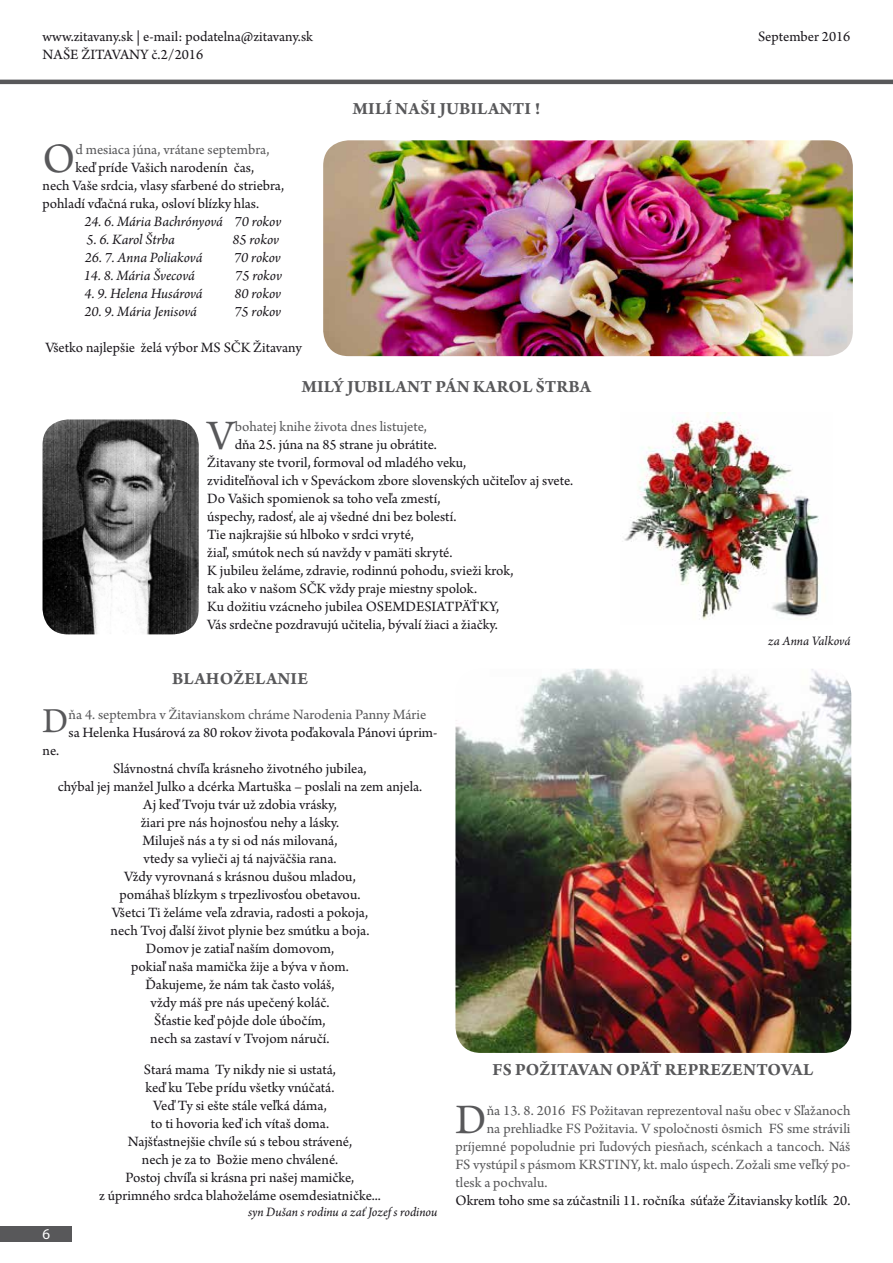
<style>
.page{position:relative;width:893px;height:1263px;background:#fff}
.page>*{position:absolute;margin:0;border:0;box-sizing:border-box;transform-origin:0 0}
.t1{font:44.1px "Arno Pro";color:#58585a}
.t2{font:36.9px "Arno Pro";color:#58585a}
.t3{font:700 18px "Arno Pro";letter-spacing:.01em;color:#58585a}
.t4{font:15px/18px "Arno Pro";color:#1a171c;text-align:center}
.t5{font:15px "Arno Pro";color:#58585a}
.t6{font:italic 15px "Arno Pro";letter-spacing:-.005em;color:#1a171c}
.t7{font:15px "Myriad Pro";color:#fff}
.t8{font:italic 13.5px "Arno Pro";letter-spacing:-.005em;color:#1a171c}
</style>
<div class="page">
<div style="left:0;top:1226px;width:72px;height:16px;background:#58585a"></div>
<hr style="left:0;top:80px;width:893px;height:4px;background:#58585a">
<img style="left:323px;top:140px;width:530px;height:216px">
<img style="left:43px;top:419px;width:156px;height:215px">
<img style="left:455px;top:669px;width:396px;height:384px">
<img style="left:624px;top:412px;width:195px;height:208px">
<p class="t4" style="left:43px;top:28px;width:272px">www.zitavany.sk | e-mail: podatelna@zitavany.sk</p>
<p class="t4" style="left:758px;top:28px;width:94px">September 2016</p>
<p class="t4" style="left:43px;top:46px;width:162px">NAŠE ŽITAVANY č.2/2016</p>
<p class="t3" style="left:353px;top:98px;width:189px">MILÍ NAŠI JUBILANTI !</p>
<h1 class="t1" style="left:43px;top:133px;width:34px">O</h1>
<p class="t5" style="left:75px;top:141px;width:195px">d mesiaca júna, vrátane septembra,</p>
<p class="t4" style="left:43px;top:159px;width:243px;text-align:left;text-indent:33px">keď príde Vašich narodenín čas, nech Vaše srdcia, vlasy sfarbené do striebra, pohladí vďačná ruka, osloví blízky hlas.</p>
<p class="t6" style="left:84px;top:213px;width:198px">24. 6. Mária Bachrónyová 70 rokov</p>
<p class="t6" style="left:87px;top:231px;width:90px">5. 6. Karol Štrba</p>
<p class="t6" style="left:232px;top:231px;width:48px">85 rokov</p>
<p class="t6" style="left:85px;top:249px;width:119px">26. 7. Anna Poliaková</p>
<p class="t6" style="left:234px;top:249px;width:48px">70 rokov</p>
<p class="t6" style="left:84px;top:267px;width:113px">14. 8. Mária Švecová</p>
<p class="t6" style="left:235px;top:267px;width:48px">75 rokov</p>
<p class="t6" style="left:85px;top:285px;width:120px">4. 9. Helena Husárová</p>
<p class="t6" style="left:234px;top:285px;width:48px">80 rokov</p>
<p class="t6" style="left:84px;top:303px;width:114px">20. 9. Mária Jenisová</p>
<p class="t6" style="left:234px;top:303px;width:48px">75 rokov</p>
<p class="t4" style="left:45px;top:339px;width:258px">Všetko najlepšie želá výbor MS SČK Žitavany</p>
<p class="t3" style="left:302px;top:376px;width:291px">MILÝ JUBILANT PÁN KAROL ŠTRBA</p>
<h1 class="t1" style="left:207px;top:411px;width:29px">V</h1>
<p class="t5" style="left:235px;top:418px;width:194px">bohatej knihe života dnes listujete,</p>
<p class="t4" style="left:207px;top:436px;width:367px;text-align:left;text-indent:27px">dňa 25. júna na 85 strane ju obrátite.<br>Žitavany ste tvoril, formoval od mladého veku,<br>zviditeľňoval ich v Speváckom zbore slovenských učiteľov aj svete.<br>Do Vašich spomienok sa toho veľa zmestí,<br>úspechy, radosť, ale aj všedné dni bez bolestí.<br>Tie najkrajšie sú hlboko v srdci vryté,<br>žiaľ, smútok nech sú navždy v pamäti skryté.<br>K jubileu želáme, zdravie, rodinnú pohodu, svieži krok,<br>tak ako v našom SČK vždy praje miestny spolok.<br>Ku dožitiu vzácneho jubilea OSEMDESIATPÄŤKY,<br>Vás srdečne pozdravujú učitelia, bývalí žiaci a žiačky.</p>
<p class="t3" style="left:172px;top:668px;width:137px">BLAHOŽELANIE</p>
<h2 class="t2" style="left:43px;top:700px;width:28px">D</h2>
<p class="t5" style="left:69px;top:705px;width:359px">ňa 4. septembra v Žitavianskom chráme Narodenia Panny Márie</p>
<p class="t4" style="left:69px;top:724px;width:370px">sa Helenka Husárová za 80 rokov života poďakovala Pánovi úprim-</p>
<p class="t8" style="left:768px;top:633px;width:84px">za Anna Valková</p>
<p class="t4" style="left:43px;top:742px;width:18px">ne.</p>
<p class="t4" style="left:58px;top:760px;width:366px">Slávnostná chvíľa krásneho životného jubilea,<br>chýbal jej manžel Julko a dcérka Martuška – poslali na zem anjela.<br>Aj keď Tvoju tvár už zdobia vrásky,<br>žiari pre nás hojnosťou nehy a lásky.<br>Miluješ nás a ty si od nás milovaná,<br>vtedy sa vylieči aj tá najväčšia rana.<br>Vždy vyrovnaná s krásnou dušou mladou,<br>pomáhaš blízkym s trpezlivosťou obetavou.<br>Všetci Ti želáme veľa zdravia, radosti a pokoja,<br>nech Tvoj ďalší život plynie bez smútku a boja.<br>Domov je zatiaľ naším domovom,<br>pokiaľ naša mamička žije a býva v ňom.<br>Ďakujeme, že nám tak často voláš,<br>vždy máš pre nás upečený koláč.<br>Šťastie keď pôjde dole úbočím,<br>nech sa zastaví v Tvojom náručí.</p>
<p class="t4" style="left:99px;top:1061px;width:283px">Stará mama Ty nikdy nie si ustatá,<br>keď ku Tebe prídu všetky vnúčatá.<br>Veď Ty si ešte stále veľká dáma,<br>to ti hovoria keď ich vítaš doma.<br>Najšťastnejšie chvíle sú s tebou strávené,<br>nech je za to Božie meno chválené.<br>Postoj chvíľa si krásna pri našej mamičke,<br>z úprimného srdca blahoželáme osemdesiatničke...</p>
<p class="t8" style="left:248px;top:1204px;width:191px">syn Dušan s rodinu a zať Jozef s rodinou</p>
<p class="t7" style="left:43px;top:1225px;width:9px">6</p>
<p class="t3" style="left:493px;top:1059px;width:322px">FS POŽITAVAN OPÄŤ REPREZENTOVAL</p>
<h1 class="t1" style="left:455px;top:1094px;width:33px">D</h1>
<p class="t5" style="left:487px;top:1102px;width:365px">ňa 13. 8. 2016 FS Požitavan reprezentoval našu obec v Sľažanoch</p>
<p class="t5" style="left:487px;top:1120px;width:365px">na prehliadke FS Požitavia. V spoločnosti ôsmich FS sme strávili</p>
<p class="t5" style="left:455px;top:1138px;width:396px">príjemné popoludnie pri ľudových piesňach, scénkach a tancoch. Náš</p>
<p class="t5" style="left:455px;top:1156px;width:396px">FS vystúpil s pásmom KRSTINY, kt. malo úspech. Zožali sme veľký po-</p>
<p class="t5" style="left:455px;top:1174px;width:93px">tlesk a pochvalu.</p>
<p class="t4" style="left:455px;top:1192px;width:396px">Okrem toho sme sa zúčastnili 11. ročníka súťaže Žitaviansky kotlík 20.</p>
</div>
